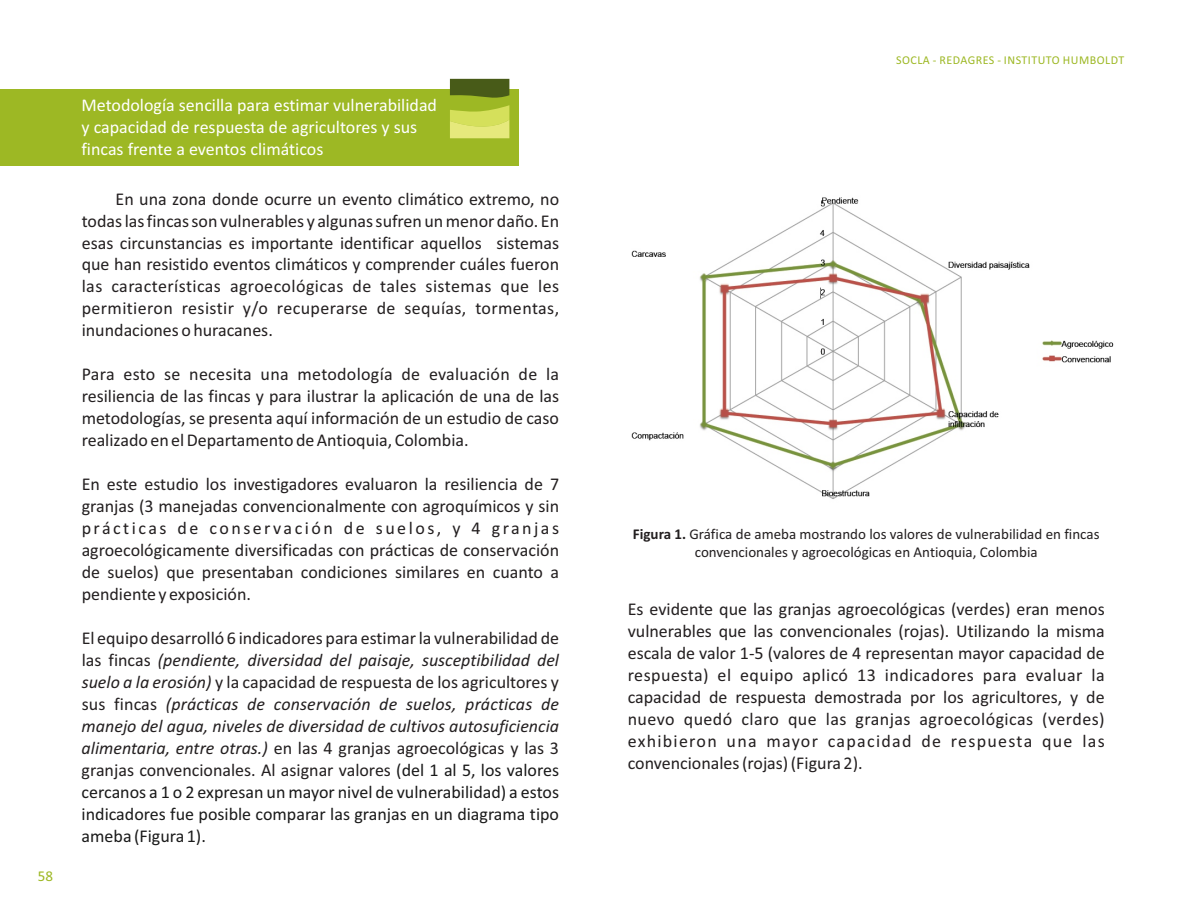
<style>
.page{position:relative;width:1188px;height:918px;background:#fff}
.page>*{position:absolute;margin:0;border:0;box-sizing:border-box;transform-origin:0 0}
.t1{font:18px/21.9px "Calibri";color:#231f20;text-align:justify}
.t2{font:italic 18px/21.9px "Calibri";color:#231f20;text-align:justify}
.t3{font:18px/21.9px "Calibri";color:#fff}
.t4{font:15px/18.3px "Calibri";color:#231f20;text-align:center}
.t5{font:15px "Calibri";color:#9db824}
.t6{font:12px "Calibri";letter-spacing:.04em;color:#9db824}
.s1{font-style:normal}
.s2{font-style:normal;color:#1a1a1a}
.s3{font-weight:700}
</style>
<div class="page">
<div style="left:0;top:89px;width:519px;height:76px;background:#9db824"></div>
<svg style="left:450px;top:79px;width:59px;height:59px"></svg>
<img style="left:631px;top:197px;width:483px;height:302px">
<p class="t5" style="left:38px;top:870px;width:17px">58</p>
<p class="t3" style="left:81px;top:96px;width:357px">Metodología sencilla para estimar vulnerabilidad y capacidad de respuesta de agricultores y sus fincas frente a eventos climáticos</p>
<p class="t1" style="left:82px;top:189px;width:479px;text-indent:34px">En una zona donde ocurre un evento climático extremo, no todas las fincas son vulnerables y algunas sufren un menor daño. En esas circunstancias es importante identificar aquellos sistemas que han resistido eventos climáticos y comprender cuáles fueron las características agroecológicas de tales sistemas que les permitieron resistir y/o recuperarse de sequías, tormentas, inundaciones o huracanes.</p>
<p class="t1" style="left:82px;top:365px;width:479px">Para esto se necesita una metodología de evaluación de la resiliencia de las fincas y para ilustrar la aplicación de una de las metodologías, se presenta aquí información de un estudio de caso realizado en el Departamento de Antioquia, Colombia.</p>
<p class="t1" style="left:82px;top:475px;width:479px">En este estudio los investigadores evaluaron la resiliencia de 7 granjas (3 manejadas convencionalmente con agroquímicos y sin prácticas de conservación de suelos, y 4 granjas agroecológicamente diversificadas con prácticas de conservación de suelos) que presentaban condiciones similares en cuanto a pendiente y exposición.</p>
<p class="t2" style="left:82px;top:629px;width:479px"><span class="s1">El equipo desarrolló 6 indicadores para estimar la vulnerabilidad de las fincas</span> (pendiente, diversidad del paisaje, susceptibilidad del suelo a la erosión) <span class="s1">y la capacidad de respuesta de los agricultores y sus fincas</span> (prácticas de conservación de suelos, prácticas de manejo del agua, niveles de diversidad de cultivos autosuficiencia alimentaria, entre otras.) <span class="s1">en las 4 granjas agroecológicas y las 3 granjas convencionales. Al asignar valores</span> <span class="s2">(del 1 al 5, los valores cercanos a 1 o 2 expresan un mayor nivel de vulnerabilidad) a estos indicadores fue posible comparar las granjas en un diagrama tipo ameba (Figura 1).</span></p>
<p class="t6" style="left:896px;top:55px;width:230px">SOCLA - REDAGRES - INSTITUTO HUMBOLDT</p>
<p class="t4" style="left:633px;top:526px;width:468px"><span class="s3">Figura 1.</span> Gráfica de ameba mostrando los valores de vulnerabilidad en fincas convencionales y agroecológicas en Antioquia, Colombia</p>
<p class="t1" style="left:628px;top:599px;width:479px">Es evidente que las granjas agroecológicas (verdes) eran menos vulnerables que las convencionales (rojas). Utilizando la misma escala de valor 1-5 (valores de 4 representan mayor capacidad de respuesta) el equipo aplicó 13 indicadores para evaluar la capacidad de respuesta demostrada por los agricultores, y de nuevo quedó claro que las granjas agroecológicas (verdes) exhibieron una mayor capacidad de respuesta que las convencionales (rojas) (Figura 2).</p>
</div>
